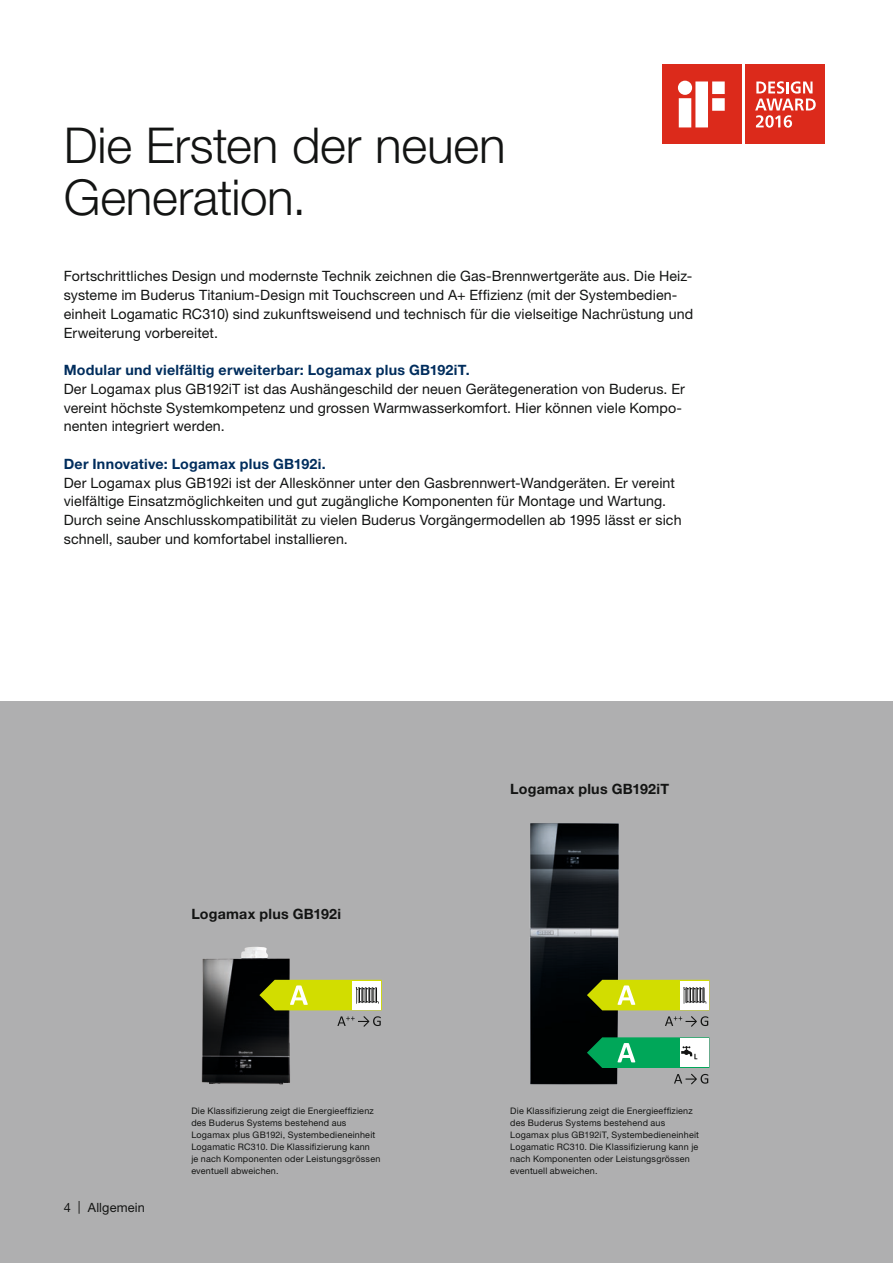
<style>
.page{position:relative;width:893px;height:1263px;background:#fff}
.page>*{position:absolute;margin:0;border:0;box-sizing:border-box;transform-origin:0 0}
.t1{font:300 49.5px/52.5px "Helvetica Neue LT Pro";letter-spacing:-.005em;color:#131413}
.t2{font:14.25px/18.8px "Helvetica Neue LT Pro";letter-spacing:.005em;color:#131413}
.t3{font:700 14.25px "Helvetica Neue LT Pro";letter-spacing:.015em;color:#002d5d}
.t4{font:700 14.25px "Helvetica Neue LT Pro";letter-spacing:.015em;color:#131413}
.t5{font:12.75px "Helvetica Neue LT Pro";letter-spacing:.01em;color:#131413}
.t6{font:9px/12px "Helvetica Neue LT Pro";letter-spacing:.025em;color:#131413}
</style>
<div class="page">
<div style="left:0;top:702px;width:893px;height:561px;background:#afafb0"></div>
<img style="left:530px;top:823px;width:89px;height:261px">
<img style="left:202px;top:947px;width:77px;height:137px">
<svg style="left:662px;top:64px;width:163px;height:80px"></svg>
<svg style="left:337px;top:1016px;width:44px;height:11px"></svg>
<svg style="left:259px;top:980px;width:123px;height:30px;background:#c4cc39"></svg>
<svg style="left:665px;top:1016px;width:43px;height:11px"></svg>
<svg style="left:587px;top:980px;width:122px;height:30px;background:#c5cd3a"></svg>
<svg style="left:587px;top:1037px;width:122px;height:31px;background:#41af7c"></svg>
<svg style="left:674px;top:1074px;width:34px;height:10px"></svg>
<h1 class="t1" style="left:64px;top:118px;width:443px">Die Ersten der neuen<br>Generation.</h1>
<p class="t2" style="left:64px;top:266px;width:631px">Fortschrittliches Design und modernste Technik zeichnen die Gas-Brennwertgeräte aus. Die Heiz&shy;systeme im Buderus Titanium-Design mit Touchscreen und A+ Effizienz (mit der Systembedien&shy;einheit Logamatic RC310) sind zukunftsweisend und technisch für die vielseitige Nachrüstung und Erweiterung vorbereitet.</p>
<p class="t3" style="left:64px;top:361px;width:407px">Modular und vielfältig erweiterbar: Logamax plus GB192iT.</p>
<p class="t2" style="left:64px;top:379px;width:623px">Der Logamax plus GB192iT ist das Aushängeschild der neuen Gerätegeneration von Buderus. Er vereint höchste Systemkompetenz und grossen Warmwasserkomfort. Hier können viele Kompo&shy;nenten integriert werden.</p>
<p class="t3" style="left:64px;top:455px;width:263px">Der Innovative: Logamax plus GB192i.</p>
<p class="t2" style="left:64px;top:473px;width:619px">Der Logamax plus GB192i ist der Alleskönner unter den Gasbrennwert-Wandgeräten. Er vereint vielfältige Einsatzmöglichkeiten und gut zugängliche Komponenten für Montage und Wartung.<br>Durch seine Anschlusskompatibilität zu vielen Buderus Vorgängermodellen ab 1995 lässt er sich schnell, sauber und komfortabel installieren.</p>
<p class="t4" style="left:191px;top:905px;width:151px">Logamax plus GB192i</p>
<p class="t4" style="left:510px;top:780px;width:160px">Logamax plus GB192iT</p>
<p class="t5" style="left:64px;top:1199px;width:83px">4 | Allgemein</p>
<p class="t6" style="left:191px;top:1104px;width:191px">Die Klassifizierung zeigt die Energieeffizienz des Buderus Systems bestehend aus Logamax plus GB192i, Systembedieneinheit Logamatic RC310. Die Klassifizierung kann<br>je nach Komponenten oder Leistungsgrössen eventuell abweichen.</p>
<p class="t6" style="left:510px;top:1104px;width:190px">Die Klassifizierung zeigt die Energieeffizienz des Buderus Systems bestehend aus Logamax plus GB192iT, Systembedieneinheit Logamatic RC310. Die Klassifizierung kann je nach Komponenten oder Leistungsgrössen eventuell abweichen.</p>
</div>
